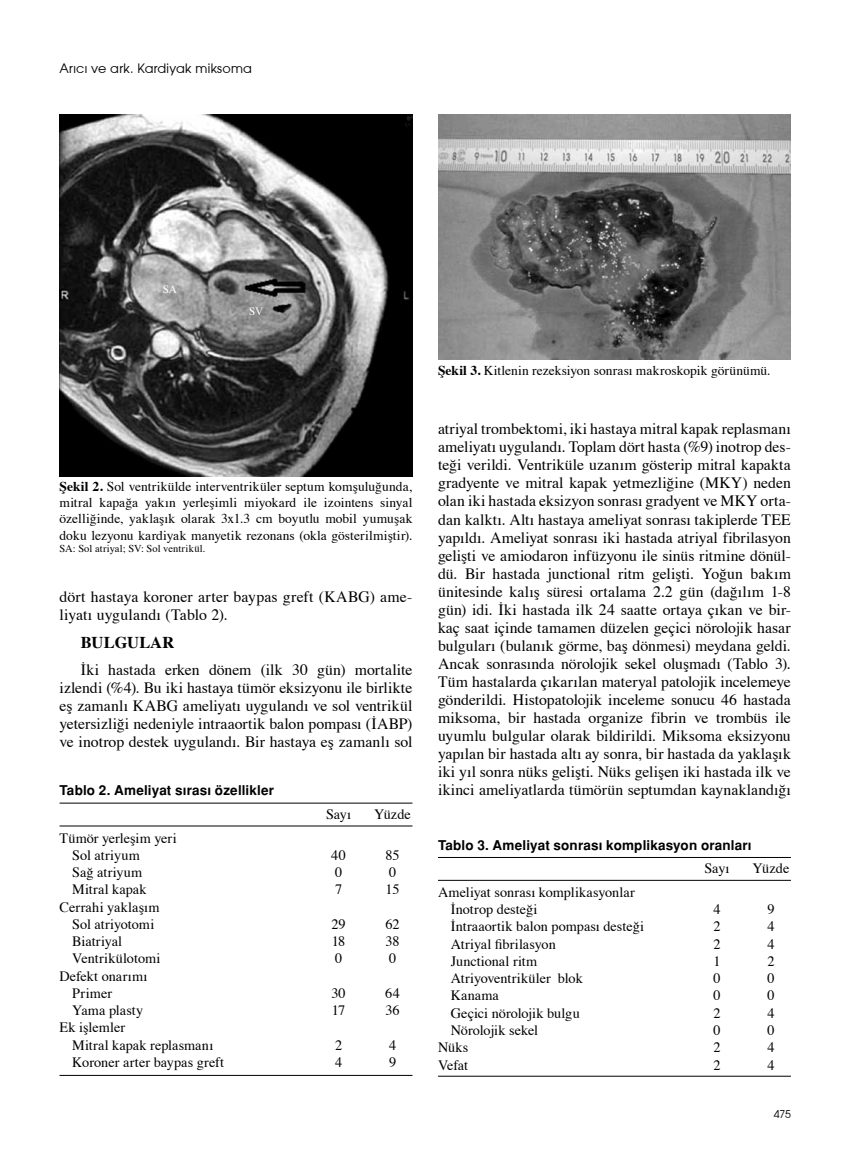
<style>
.page{position:relative;width:859px;height:1170px;background:#fff}
.page>*{position:absolute;margin:0;border:0;box-sizing:border-box;transform-origin:0 0}
.t1{font:700 16.5px "Times";color:#000}
.t2{font:15.75px/18px "Times";letter-spacing:.005em;color:#000;text-align:justify}
.t3{font:14.25px/17.2px "Times";color:#000}
.t4{font:13.5px/16.2px "Times";letter-spacing:.005em;color:#000;text-align:justify}
.t5{font:700 13.5px "Helvetica Tr";letter-spacing:.01em;color:#000}
.t6{font:12.75px "Avant Garde";letter-spacing:.02em;color:#000}
.t7{font:11.25px "Times";color:#fff}
.t8{font:10.5px "Times";letter-spacing:.005em;color:#000}
.t9{font:10.5px "Avant Garde";color:#000}
.s1{font-weight:700}
</style>
<div class="page">
<img style="left:438px;top:115px;width:353px;height:245px">
<img style="left:60px;top:115px;width:352px;height:361px">
<hr style="left:60px;top:802px;width:352px;height:1px;background:#000">
<hr style="left:60px;top:825px;width:352px;height:1px;background:#000">
<hr style="left:60px;top:1075px;width:352px;height:1px;background:#000">
<hr style="left:438px;top:857px;width:353px;height:1px;background:#000">
<hr style="left:438px;top:880px;width:353px;height:1px;background:#000">
<hr style="left:438px;top:1075px;width:353px;height:1px;background:#000">
<p class="t6" style="left:60px;top:61px;width:194px">Arıcı ve ark. Kardiyak miksoma</p>
<p class="t7" style="left:163px;top:283px;width:16px">SA</p>
<p class="t7" style="left:249px;top:304px;width:16px">SV</p>
<p class="t4" style="left:60px;top:478px;width:354px"><span class="s1">Şekil 2.</span> Sol ventrikülde interventriküler septum komşuluğunda, mitral kapağa yakın yerleşimli miyokard ile izointens sinyal özelliğinde, yaklaşık olarak 3x1.3 cm boyutlu mobil yumuşak doku lezyonu kardiyak manyetik rezonans (okla gösterilmiştir).</p>
<p class="t8" style="left:60px;top:542px;width:147px">SA: Sol atriyal; SV: Sol ventrikül.</p>
<p class="t2" style="left:60px;top:587px;width:354px">dört hastaya koroner arter baypas greft (KABG) ame&shy;liyatı uygulandı (Tablo 2).</p>
<p class="t1" style="left:81px;top:626px;width:95px">BULGULAR</p>
<p class="t2" style="left:60px;top:660px;width:354px;text-indent:21px">İki hastada erken dönem (ilk 30 gün) mortalite izlendi (%4). Bu iki hastaya tümör eksizyonu ile birlikte eş zamanlı KABG ameliyatı uygulandı ve sol ventrikül yetersizliği nedeniyle intraaortik balon pompası (İABP) ve inotrop destek uygulandı. Bir hastaya eş zamanlı sol</p>
<p class="t5" style="left:60px;top:782px;width:216px">Tablo 2. Ameliyat sırası özellikler</p>
<p class="t3" style="left:72px;top:828px;width:106px;text-indent:-13px">Tümör yerleşim yeri<br>Sol atriyum</p>
<p class="t3" style="left:326px;top:805px;width:26px">Sayı</p>
<p class="t3" style="left:374px;top:805px;width:38px">Yüzde</p>
<p class="t3" style="left:331px;top:846px;width:16px">40</p>
<p class="t3" style="left:385px;top:846px;width:16px">85</p>
<p class="t3" style="left:72px;top:863px;width:72px">Sağ atriyum</p>
<p class="t3" style="left:335px;top:863px;width:9px">0</p>
<p class="t3" style="left:389px;top:863px;width:9px">0</p>
<p class="t3" style="left:72px;top:880px;width:76px">Mitral kapak</p>
<p class="t3" style="left:335px;top:880px;width:9px">7</p>
<p class="t3" style="left:386px;top:880px;width:15px">15</p>
<p class="t3" style="left:60px;top:897px;width:101px;text-align:center">Cerrahi yaklaşım<br>Sol atriyotomi</p>
<p class="t3" style="left:331px;top:915px;width:16px">29</p>
<p class="t3" style="left:386px;top:915px;width:15px">62</p>
<p class="t3" style="left:72px;top:932px;width:51px">Biatriyal</p>
<p class="t3" style="left:332px;top:932px;width:15px">18</p>
<p class="t3" style="left:386px;top:932px;width:16px">38</p>
<p class="t3" style="left:72px;top:949px;width:90px">Ventrikülotomi</p>
<p class="t3" style="left:335px;top:949px;width:9px">0</p>
<p class="t3" style="left:389px;top:949px;width:9px">0</p>
<p class="t3" style="left:72px;top:966px;width:77px;text-indent:-13px">Defekt onarımı<br>Primer</p>
<p class="t3" style="left:331px;top:984px;width:16px">30</p>
<p class="t3" style="left:385px;top:984px;width:16px">64</p>
<p class="t3" style="left:72px;top:1001px;width:72px">Yama plasty</p>
<p class="t3" style="left:332px;top:1001px;width:15px">17</p>
<p class="t3" style="left:385px;top:1001px;width:16px">36</p>
<p class="t3" style="left:72px;top:1018px;width:143px;text-indent:-13px">Ek işlemler<br>Mitral kapak replasmanı</p>
<p class="t3" style="left:335px;top:1035px;width:9px">2</p>
<p class="t3" style="left:389px;top:1035px;width:9px">4</p>
<p class="t3" style="left:72px;top:1053px;width:153px">Koroner arter baypas greft</p>
<p class="t3" style="left:335px;top:1053px;width:9px">4</p>
<p class="t3" style="left:389px;top:1053px;width:9px">9</p>
<p class="t4" style="left:438px;top:362px;width:334px"><span class="s1">Şekil 3.</span> Kitlenin rezeksiyon sonrası makroskopik görünümü.</p>
<p class="t2" style="left:438px;top:420px;width:354px">atriyal trombektomi, iki hastaya mitral kapak replasmanı ameliyatı uygulandı. Toplam dört hasta (%9) inotrop des&shy;teği verildi. Ventriküle uzanım gösterip mitral kapakta gradyente ve mitral kapak yetmezliğine (MKY) neden olan iki hastada eksizyon sonrası gradyent ve MKY orta&shy;dan kalktı. Altı hastaya ameliyat sonrası takiplerde TEE yapıldı. Ameliyat sonrası iki hastada atriyal fibrilasyon gelişti ve amiodaron infüzyonu ile sinüs ritmine dönül&shy;dü. Bir hastada junctional ritm gelişti. Yoğun bakım ünitesinde kalış süresi ortalama 2.2 gün (dağılım 1-8 gün) idi. İki hastada ilk 24 saatte ortaya çıkan ve bir&shy;kaç saat içinde tamamen düzelen geçici nörolojik hasar bulguları (bulanık görme, baş dönmesi) meydana geldi.<br>Ancak sonrasında nörolojik sekel oluşmadı (Tablo 3).<br>Tüm hastalarda çıkarılan materyal patolojik incelemeye gönderildi. Histopatolojik inceleme sonucu 46 hastada miksoma, bir hastada organize fibrin ve trombüs ile uyumlu bulgular olarak bildirildi. Miksoma eksizyonu yapılan bir hastada altı ay sonra, bir hastada da yaklaşık iki yıl sonra nüks gelişti. Nüks gelişen iki hastada ilk ve ikinci ameliyatlarda tümörün septumdan kaynaklandığı</p>
<p class="t5" style="left:438px;top:836px;width:315px">Tablo 3. Ameliyat sonrası komplikasyon oranları</p>
<p class="t3" style="left:704px;top:859px;width:26px">Sayı</p>
<p class="t3" style="left:753px;top:859px;width:38px">Yüzde</p>
<p class="t3" style="left:451px;top:883px;width:186px;text-indent:-13px">Ameliyat sonrası komplikasyonlar<br>İnotrop desteği</p>
<p class="t3" style="left:713px;top:900px;width:9px">4</p>
<p class="t3" style="left:767px;top:900px;width:9px">9</p>
<p class="t3" style="left:451px;top:917px;width:195px">İntraaortik balon pompası desteği</p>
<p class="t3" style="left:713px;top:917px;width:9px">2</p>
<p class="t3" style="left:767px;top:917px;width:9px">4</p>
<p class="t3" style="left:451px;top:934px;width:107px">Atriyal fibrilasyon</p>
<p class="t3" style="left:713px;top:934px;width:9px">2</p>
<p class="t3" style="left:767px;top:934px;width:9px">4</p>
<p class="t3" style="left:451px;top:952px;width:88px">Junctional ritm</p>
<p class="t3" style="left:713px;top:952px;width:9px">1</p>
<p class="t3" style="left:767px;top:952px;width:9px">2</p>
<p class="t3" style="left:451px;top:969px;width:134px">Atriyoventriküler blok</p>
<p class="t3" style="left:713px;top:969px;width:9px">0</p>
<p class="t3" style="left:767px;top:969px;width:9px">0</p>
<p class="t3" style="left:451px;top:986px;width:50px">Kanama</p>
<p class="t3" style="left:713px;top:986px;width:9px">0</p>
<p class="t3" style="left:767px;top:986px;width:9px">0</p>
<p class="t3" style="left:451px;top:1003px;width:131px">Geçici nörolojik bulgu</p>
<p class="t3" style="left:713px;top:1003px;width:9px">2</p>
<p class="t3" style="left:767px;top:1003px;width:9px">4</p>
<p class="t3" style="left:451px;top:1021px;width:89px">Nörolojik sekel</p>
<p class="t3" style="left:713px;top:1021px;width:9px">0</p>
<p class="t3" style="left:767px;top:1021px;width:9px">0</p>
<p class="t3" style="left:438px;top:1038px;width:32px">Nüks</p>
<p class="t3" style="left:713px;top:1038px;width:9px">2</p>
<p class="t3" style="left:767px;top:1038px;width:9px">4</p>
<p class="t3" style="left:438px;top:1055px;width:32px">Vefat</p>
<p class="t3" style="left:713px;top:1055px;width:9px">2</p>
<p class="t3" style="left:767px;top:1055px;width:9px">4</p>
<p class="t9" style="left:774px;top:1107px;width:19px">475</p>
</div>
